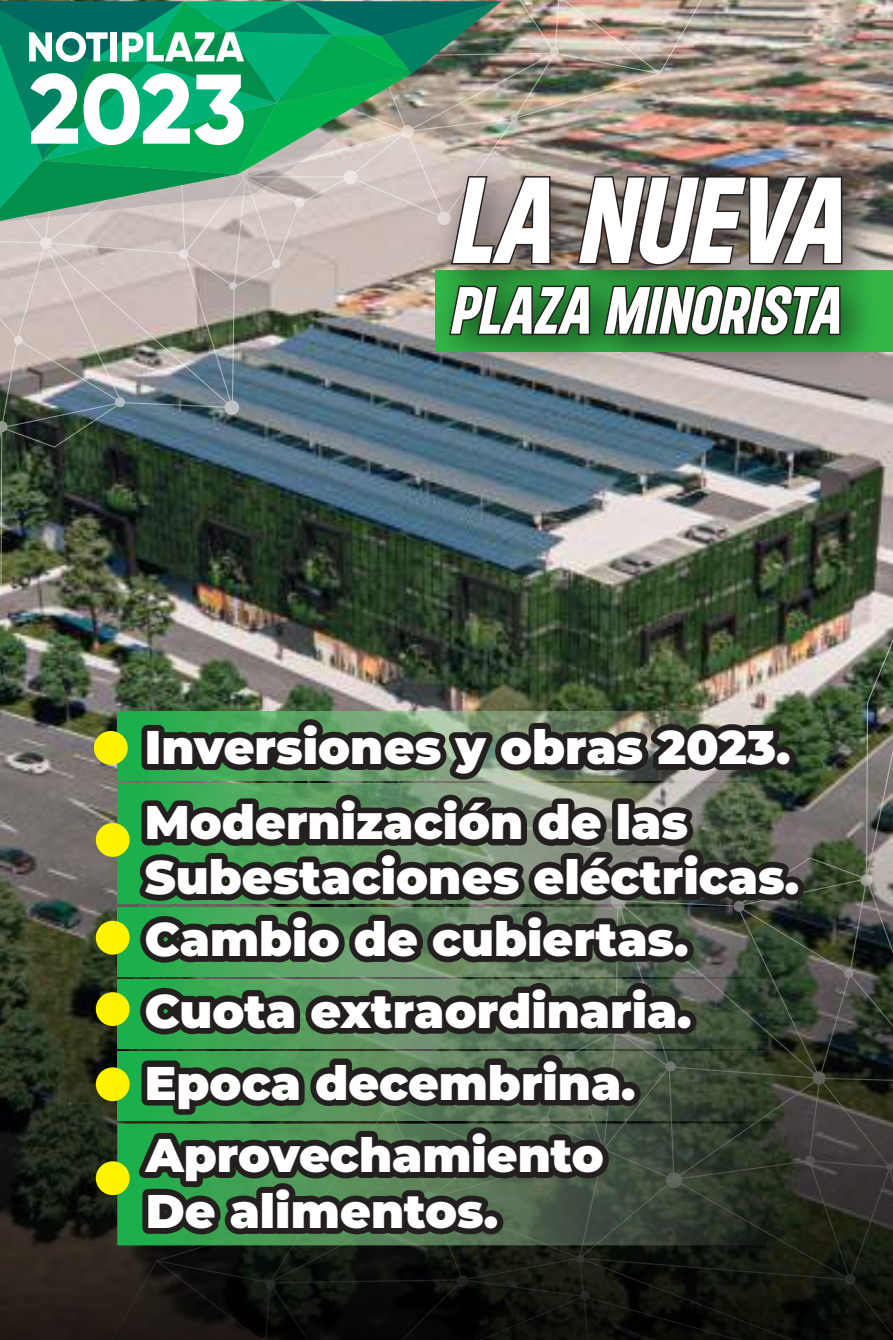
<style>
.page{position:relative;width:893px;height:1340px;background:#fff}
.page>*{position:absolute;margin:0;border:0;box-sizing:border-box;transform-origin:0 0}
.t1{font:italic 700 131.4px "Roundkey";color:#fff}
.t2{font:800 98.55px "Gilroy";color:#fff}
.t3{font:italic 700 71.55px "Roundkey";color:#fff}
.t4{font:900 47.25px/72px "Montserrat";color:#fff}
</style>
<div class="page">
<img style="left:0;top:0;width:893px;height:637px">
<img style="left:0;top:0;width:702px;height:595px">
<img style="left:0;top:637px;width:893px;height:702px">
<svg style="left:117px;top:1123px;width:674px;height:122px;background:#387a47"></svg>
<div style="left:780px;top:876px;width:24px;height:24px;border:12px solid #241f1f;border-radius:50%"></div>
<svg style="left:126px;top:707px;width:672px;height:533px;background:#3c4f3b"></svg>
<div style="left:479px;top:1210px;width:24px;height:24px;border:12px solid #241f1f;border-radius:50%"></div>
<div style="left:94px;top:731px;width:34px;height:33px;background:#fff300;border-radius:50%"></div>
<div style="left:96px;top:823px;width:34px;height:33px;background:#fff300;border-radius:50%"></div>
<div style="left:96px;top:920px;width:34px;height:34px;background:#fff300;border-radius:50%"></div>
<div style="left:96px;top:992px;width:34px;height:34px;background:#fff300;border-radius:50%"></div>
<div style="left:96px;top:1067px;width:34px;height:34px;background:#fff300;border-radius:50%"></div>
<div style="left:96px;top:1161px;width:34px;height:34px;background:#fff300;border-radius:50%"></div>
<img style="left:411px;top:117px;width:482px;height:286px">
<img style="left:0;top:1px;width:844px;height:336px">
<h2 class="t2" style="left:29px;top:47px;width:219px">2023</h2>
<h1 class="t1" style="left:449px;top:142px;width:395px">LA NUEVA</h1>
<h3 class="t3" style="left:449px;top:268px;width:392px">PLAZA MINORISTA</h3>
<p class="t4" style="left:145px;top:706px;width:647px;line-height:75.4px">Inversiones y obras 2023.<br>Modernización de las</p>
<p class="t4" style="left:145px;top:843px;width:656px;line-height:61.6px">Subestaciones eléctricas.<br>Cambio de cubiertas.</p>
<p class="t4" style="left:145px;top:971px;width:548px">Cuota extraordinaria.<br>Epoca decembrina.<br>Aprovechamiento</p>
<p class="t4" style="left:146px;top:1172px;width:354px">De alimentos.</p>
</div>
